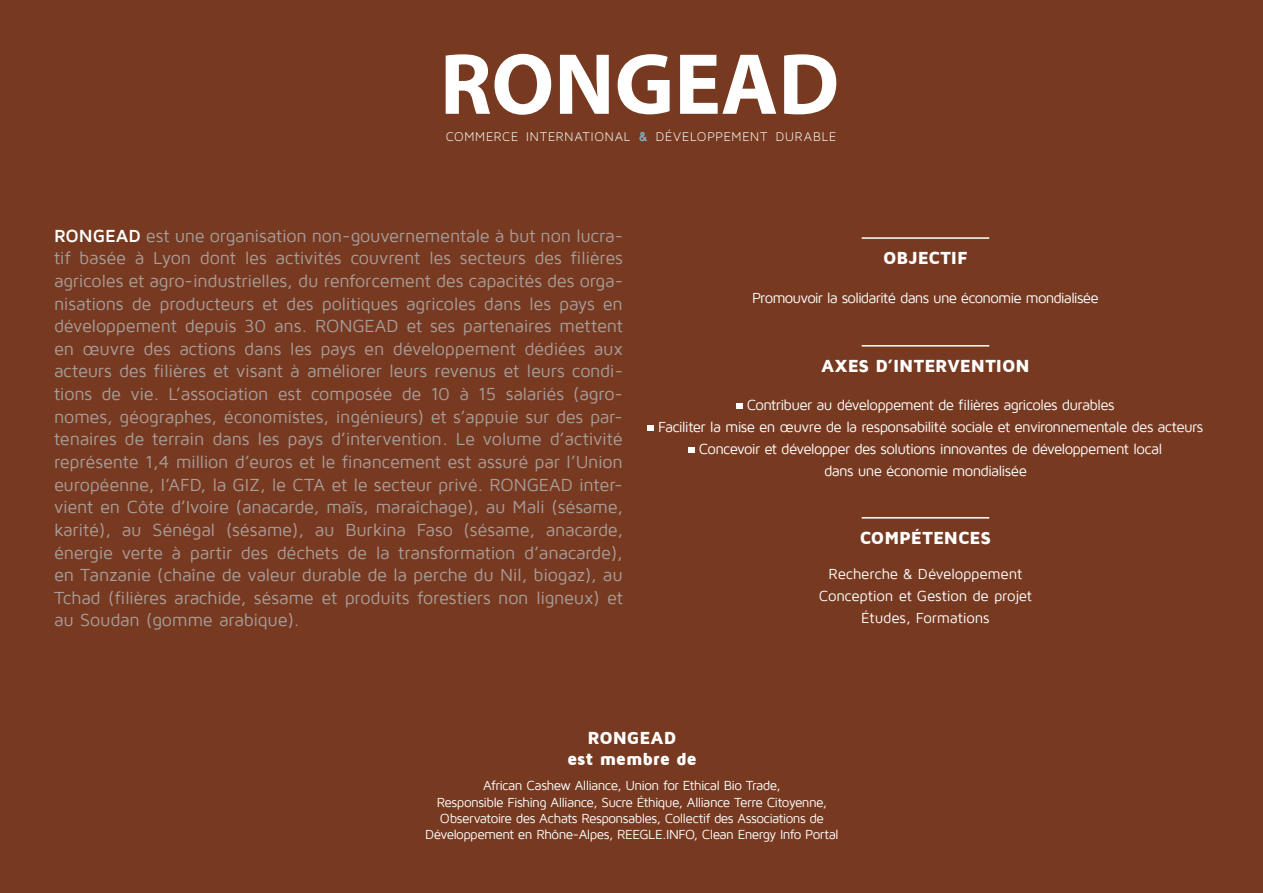
<style>
.page{position:relative;width:1263px;height:893px;background:#773a21}
.page>*{position:absolute;margin:0;border:0;box-sizing:border-box;transform-origin:0 0}
.t1{font:18px/22.6px "Maven Pro";letter-spacing:-.015em;color:#a89e9c;text-align:justify}
.t2{font:900 18px/21.6px "Maven Pro";color:#fff;text-align:center}
.t3{font:15px "Maven Pro";letter-spacing:-.045em;color:#fff}
.t4{font:15px/22px "Maven Pro";letter-spacing:-.015em;color:#fff;text-align:center}
.t5{font:13.5px/16.2px "Maven Pro";letter-spacing:-.045em;color:#fff;text-align:center}
.t6{font:13.5px "Maven Pro Light 300";letter-spacing:.055em;color:#fff}
.s1{font-family:"Maven Pro";font-weight:900;color:#81aebb}
.s2{font-weight:700;color:#fff}
</style>
<div class="page">
<hr style="left:862px;top:237px;width:127px;height:2px;background:#fff">
<hr style="left:862px;top:345px;width:127px;height:2px;background:#fff">
<svg style="left:736px;top:403px;width:6px;height:6px"></svg>
<svg style="left:648px;top:425px;width:6px;height:6px"></svg>
<svg style="left:689px;top:447px;width:6px;height:6px"></svg>
<hr style="left:862px;top:517px;width:127px;height:2px;background:#fff">
<svg style="left:446px;top:54px;width:105px;height:61px"></svg>
<svg style="left:560px;top:55px;width:49px;height:59px"></svg>
<svg style="left:618px;top:54px;width:52px;height:60px"></svg>
<svg style="left:680px;top:55px;width:96px;height:59px"></svg>
<svg style="left:784px;top:54px;width:52px;height:60px"></svg>
<p class="t6" style="left:446px;top:129px;width:392px">COMMERCE I NTERNATIONAL <span class="s1">&amp;</span> DÉVELOPPEMENT DURABLE</p>
<p class="t1" style="left:54px;top:225px;width:570px"><span class="s2">RONGEAD</span> est une organisation non-gouvernementale à but non lucra&shy;tif basée à Lyon dont les activités couvrent les secteurs des filières agricoles et agro-industrielles, du renforcement des capacités des orga&shy;nisations de producteurs et des politiques agricoles dans les pays en développement depuis 30 ans. RONGEAD et ses partenaires mettent en œuvre des actions dans les pays en développement dédiées aux acteurs des filières et visant à améliorer leurs revenus et leurs condi&shy;tions de vie. L’association est composée de 10 à 15 salariés (agro&shy;nomes, géographes, économistes, ingénieurs) et s’appuie sur des par&shy;tenaires de terrain dans les pays d’intervention. Le volume d’activité représente 1,4 million d’euros et le financement est assuré par l’Union européenne, l’AFD, la GIZ, le CTA et le secteur privé. RONGEAD inter&shy;vient en Côte d’Ivoire (anacarde, maïs, maraîchage), au Mali (sésame, karité), au Sénégal (sésame), au Burkina Faso (sésame, anacarde, énergie verte à partir des déchets de la transformation d’anacarde), en Tanzanie (chaîne de valeur durable de la perche du Nil, biogaz), au Tchad (filières arachide, sésame et produits forestiers non ligneux) et au Soudan (gomme arabique).</p>
<p class="t2" style="left:883px;top:248px;width:86px">OBJECTIF</p>
<p class="t3" style="left:752px;top:290px;width:348px">Promouvoir la solidarité dans une économie mondialisée</p>
<p class="t2" style="left:821px;top:355px;width:210px">AXES D’INTERVENTION</p>
<p class="t3" style="left:747px;top:397px;width:369px">Contribuer au développement de filières agricoles durables</p>
<p class="t3" style="left:658px;top:419px;width:547px">Faciliter la mise en œuvre de la responsabilité sociale et environnementale des acteurs</p>
<p class="t3" style="left:699px;top:441px;width:465px">Concevoir et développer des solutions innovantes de développement local</p>
<p class="t3" style="left:824px;top:463px;width:204px">dans une économie mondialisée</p>
<p class="t2" style="left:860px;top:527px;width:133px">COMPÉTENCES</p>
<p class="t4" style="left:819px;top:563px;width:215px">Recherche &amp; Développement<br>Conception et Gestion de projet<br>Études, Formations</p>
<p class="t2" style="left:567px;top:727px;width:131px">RONGEAD<br>EST MEMBRE DE</p>
<p class="t5" style="left:425px;top:778px;width:415px">African Cashew Alliance, Union for Ethical Bio Trade,<br>Responsible Fishing Alliance, Sucre Éthique, Alliance Terre Citoyenne, Observatoire des Achats Responsables, Collectif des Associations de Développement en Rhône-Alpes, REEGLE.INFO, Clean Energy Info Portal</p>
</div>
